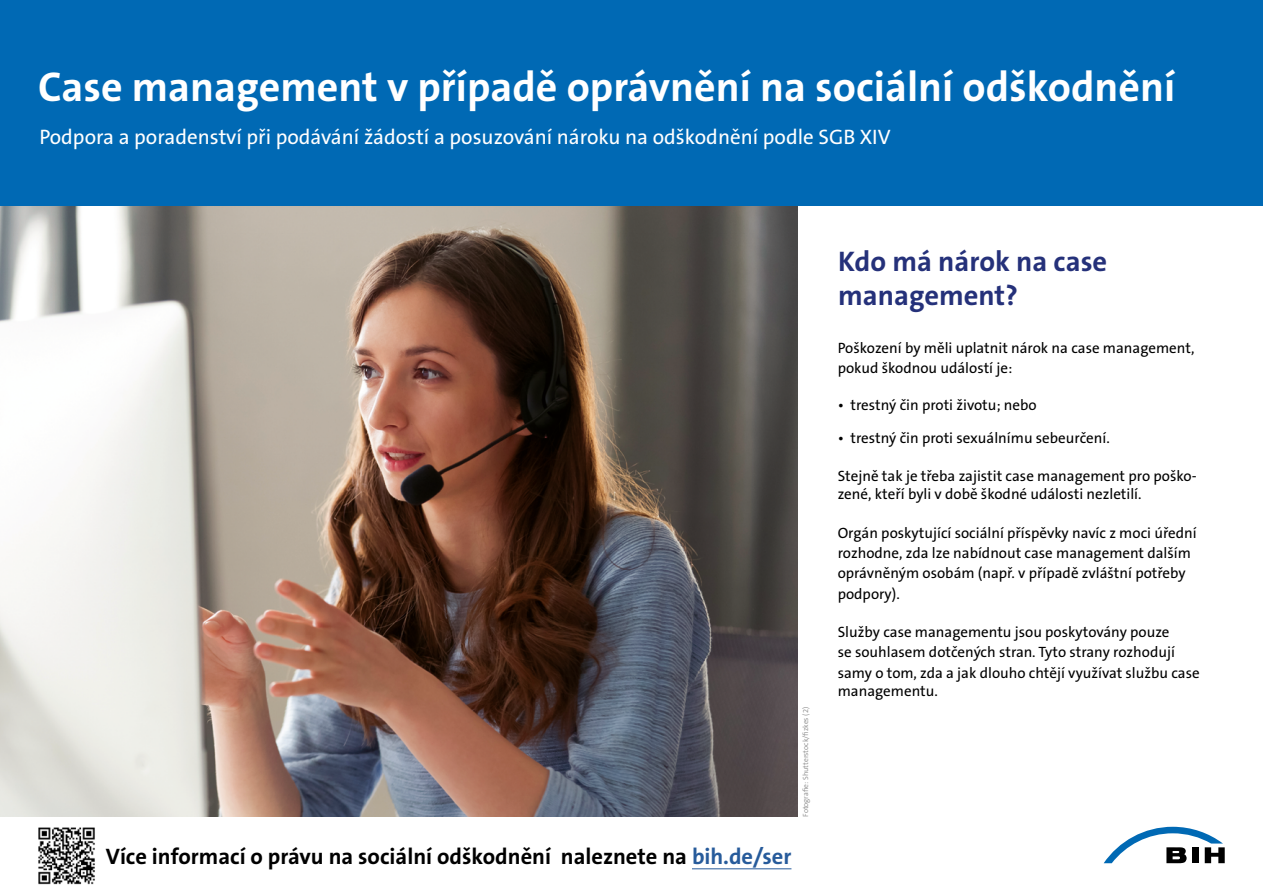
<style>
.page{position:relative;width:1263px;height:893px;background:#fff}
.page>*{position:absolute;margin:0;border:0;box-sizing:border-box;transform-origin:0 0}
.BIH_H1{font:700 42px "The Sans B W7";color:#fff}
.Titel__Headline_24pt_120{font:700 28.5px/34.2px "The Sans B W7";color:#25317a}
.t1{font:700 22.5px "The Sans B W7";color:#000}
.t2{font:21px "The Sans B W5 Plain";color:#fff}
.Innen__Copy_9pt_135{font:15px/20.2px "The Sans B W5 Plain";color:#000}
.t3{font:300 7.5px "The Sans B W4";color:#878787}
.s1{color:#275b9b}
</style>
<div class="page">
<img style="left:0;top:206px;width:797px;height:610px">
<hr style="left:692px;top:868px;width:99px;height:1px;background:#275b9b">
<svg style="left:1104px;top:827px;width:121px;height:36px"></svg>
<div style="left:0;top:0;width:1263px;height:206px;background:#0069b4"></div>
<img style="left:38px;top:827px;width:57px;height:58px">
<h1 class="BIH_H1" style="left:38px;top:60px;width:1138px">Case management v případě oprávnění na sociální odškodnění</h1>
<p class="t2" style="left:39px;top:123px;width:853px">Podpora a poradenství při podávání žádostí a posuzování nároku na odškodnění podle SGB XIV</p>
<h2 class="Titel__Headline_24pt_120" style="left:838px;top:244px;width:270px">Kdo má nárok na case management?</h2>
<p class="Innen__Copy_9pt_135" style="left:838px;top:338px;width:358px">Poškození by měli uplatnit nárok na case management, pokud škodnou událostí je:</p>
<p class="Innen__Copy_9pt_135" style="left:838px;top:394px;width:200px">• trestný čin proti životu; nebo</p>
<p class="t3" style="left:801px;top:817px;width:111px;rotate:-90deg">Fotografie: Shutterstock/fizkes (2)</p>
<p class="t1" style="left:106px;top:841px;width:687px">Více informací o právu na sociální odškodnění naleznete na <span class="s1">bih.de/ser</span></p>
<p class="Innen__Copy_9pt_135" style="left:838px;top:427px;width:274px">• trestný čin proti sexuálnímu sebeurčení.</p>
<p class="Innen__Copy_9pt_135" style="left:838px;top:467px;width:360px;line-height:18.1px">Stejně tak je třeba zajistit case management pro poško&shy;zené, kteří byli v době škodné události nezletilí.</p>
<p class="Innen__Copy_9pt_135" style="left:838px;top:523px;width:360px">Orgán poskytující sociální příspěvky navíc z moci úřední rozhodne, zda lze nabídnout case management dalším oprávněným osobám (např. v případě zvláštní potřeby podpory).</p>
<p class="Innen__Copy_9pt_135" style="left:838px;top:622px;width:363px">Služby case managementu jsou poskytovány pouze<br>se souhlasem dotčených stran. Tyto strany rozhodují samy o tom, zda a jak dlouho chtějí využívat službu case</p>
<p class="Innen__Copy_9pt_135" style="left:838px;top:681px;width:102px">managementu.</p>
</div>
